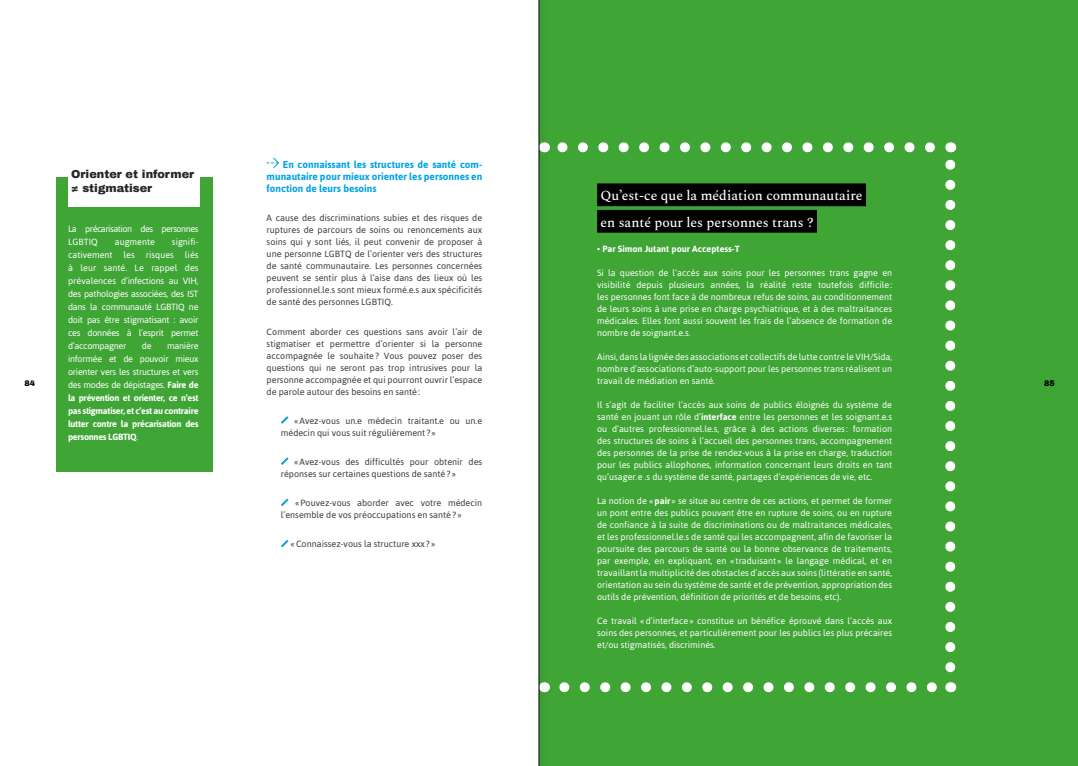
<style>
.page{position:relative;width:1078px;height:766px;background:#fff}
.page>*{position:absolute;margin:0;border:0;box-sizing:border-box;transform-origin:0 0}
.t1{font:500 13.7px/26.4px "Spectral";color:#fff}
.t2{font:900 11.2px/13.5px "Archivo";color:#282827}
.t3{font:700 10px/12px "Asap";color:#00a3e6;text-align:justify}
.t4{font:9px/12px "Asap";color:#fff;text-align:justify}
.t5{font:9px/12px "Asap";color:#3c3b3b}
.t6{font:700 9px/13px "Asap";letter-spacing:-.03em;color:#fff;text-align:justify}
.t7{font:9px/13px "Asap";letter-spacing:-.05em;color:#fff}
.t8{font:700 9px "Asap";color:#fff}
.t9{font:900 8px "Archivo";color:#000}
.s1{font-weight:700}
.s2{font-weight:400}
</style>
<div class="page">
<svg style="left:266px;top:157px;width:14px;height:11px"></svg>
<svg style="left:281px;top:416px;width:8px;height:8px"></svg>
<svg style="left:281px;top:457px;width:8px;height:8px"></svg>
<svg style="left:281px;top:498px;width:8px;height:9px"></svg>
<svg style="left:281px;top:540px;width:8px;height:8px"></svg>
<div style="left:57px;top:178px;width:156px;height:293px;background:#3fa535"></div>
<div style="left:68px;top:168px;width:131px;height:38px;background:#fff"></div>
<div style="left:539px;top:0;width:538px;height:765px;background:#3fa535"></div>
<div style="left:597px;top:183px;width:268px;height:23px;background:#000"></div>
<div style="left:597px;top:210px;width:219px;height:22px;background:#000"></div>
<svg style="left:564px;top:682px;width:373px;height:10px"></svg>
<svg style="left:557px;top:142px;width:372px;height:10px"></svg>
<svg style="left:945px;top:142px;width:10px;height:525px"></svg>
<div style="left:537px;top:0;width:11px;height:765px;background:#000;opacity:.85"></div>
<hr style="left:538px;top:0;width:1px;height:765px;background:#000">
<p class="t3" style="left:266px;top:158px;width:217px;text-indent:16px">En connaissant les structures de santé com&shy;munautaire pour mieux orienter les personnes en fonction de leurs besoins</p>
<p class="t5" style="left:266px;top:212px;width:217px;text-align:justify">A cause des discriminations subies et des risques de ruptures de parcours de soins ou renoncements aux soins qui y sont liés, il peut convenir de proposer à une personne LGBTQ de l’orienter vers des structures de santé communautaire. Les personnes concernées peuvent se sentir plus à l’aise dans des lieux où les professionnel.le.s sont mieux formé.e.s aux spécificités de santé des personnes LGBTIQ.</p>
<p class="t5" style="left:266px;top:325px;width:217px;text-align:justify">Comment aborder ces questions sans avoir l’air de stigmatiser et permettre d’orienter si la personne accompagnée le souhaite? Vous pouvez poser des questions qui ne seront pas trop intrusives pour la personne accompagnée et qui pourront ouvrir l’espace de parole autour des besoins en santé:</p>
<p class="t5" style="left:281px;top:414px;width:203px;text-indent:13px">«Avez-vous un.e médecin traitant.e ou un.e médecin qui vous suit régulièrement? »</p>
<p class="t5" style="left:281px;top:455px;width:203px;text-indent:13px">«Avez-vous des difficultés pour obtenir des réponses sur certaines questions de santé?»</p>
<p class="t5" style="left:281px;top:497px;width:203px;text-indent:14px">«Pouvez-vous aborder avec votre médecin l’ensemble de vos préoccupations en santé?»</p>
<p class="t5" style="left:290px;top:538px;width:146px">«Connaissez-vous la structure xxx?»</p>
<p class="t2" style="left:71px;top:167px;width:124px">Orienter et informer ≠ stigmatiser</p>
<h1 class="t1" style="left:600px;top:181px;width:263px">Qu’est-ce que la médiation communautaire en santé pour les personnes trans ?</h1>
<p class="t8" style="left:597px;top:244px;width:144px">• Par Simon Jutant pour Acceptess-T</p>
<p class="t4" style="left:597px;top:267px;width:296px">Si la question de l’accès aux soins pour les personnes trans gagne en visibilité depuis plusieurs années, la réalité reste toutefois difficile: les personnes font face à de nombreux refus de soins, au conditionnement de leurs soins à une prise en charge psychiatrique, et à des maltraitances médicales. Elles font aussi souvent les frais de l’absence de formation de nombre de soignant.e.s.</p>
<p class="t4" style="left:597px;top:351px;width:296px">Ainsi, dans la lignée des associations et collectifs de lutte contre le VIH/Sida, nombre d’associations d’auto-support pour les personnes trans réalisent un travail de médiation en santé.</p>
<p class="t4" style="left:597px;top:399px;width:296px">Il s’agit de faciliter l’accès aux soins de publics éloignés du système de santé en jouant un rôle d’<span class="s1">interface</span> entre les personnes et les soignant.e.s ou d’autres professionnel.le.s, grâce à des actions diverses : formation des structures de soins à l’accueil des personnes trans, accompagnement des personnes de la prise de rendez-vous à la prise en charge, traduction pour les publics allophones, information concernant leurs droits en tant qu’usager.e .s du système de santé, partages d’expériences de vie, etc.</p>
<p class="t4" style="left:597px;top:495px;width:296px">La notion de «<span class="s1">pair</span> » se situe au centre de ces actions, et permet de former un pont entre des publics pouvant être en rupture de soins, ou en rupture de confiance à la suite de discriminations ou de maltraitances médicales, et les professionnel.le.s de santé qui les accompagnent, afin de favoriser la poursuite des parcours de santé ou la bonne observance de traitements, par exemple, en expliquant, en « traduisant » le langage médical, et en travaillant la multiplicité des obstacles d’accès aux soins (littératie en santé, orientation au sein du système de santé et de prévention, appropriation des outils de prévention, définition de priorités et de besoins, etc).</p>
<p class="t4" style="left:597px;top:615px;width:296px">Ce travail «d’interface» constitue un bénéfice éprouvé dans l’accès aux soins des personnes, et particulièrement pour les publics les plus précaires et/ou stigmatisés, discriminés.</p>
<p class="t7" style="left:68px;top:222px;width:132px">La précarisation des personnes<br>LGBTIQ</p>
<p class="t4" style="left:68px;top:235px;width:132px;line-height:13px;text-indent:104px">signifi&shy;cativement les risques liés à leur santé. Le rappel des prévalences d’infections au VIH, des pathologies associées, des IST dans la communauté LGBTIQ ne doit pas être stigmatisant : avoir ces données à l’esprit permet d’accompagner</p>
<p class="t4" style="left:115px;top:235px;width:42px">augmente</p>
<p class="t6" style="left:68px;top:339px;width:132px;text-indent:99px"><span class="s2">manière informée et de pouvoir mieux orienter vers les structures et vers des modes de dépistages.</span> Faire de la prévention et orienter, ce n’est pas stigmatiser, et c’est au contraire lutter contre la précarisation des personnes LGBTIQ<span class="s2">.</span></p>
<p class="t4" style="left:142px;top:339px;width:11px">de</p>
<p class="t9" style="left:25px;top:378px;width:12px">84</p>
<p class="t9" style="left:1043px;top:378px;width:12px">85</p>
</div>
